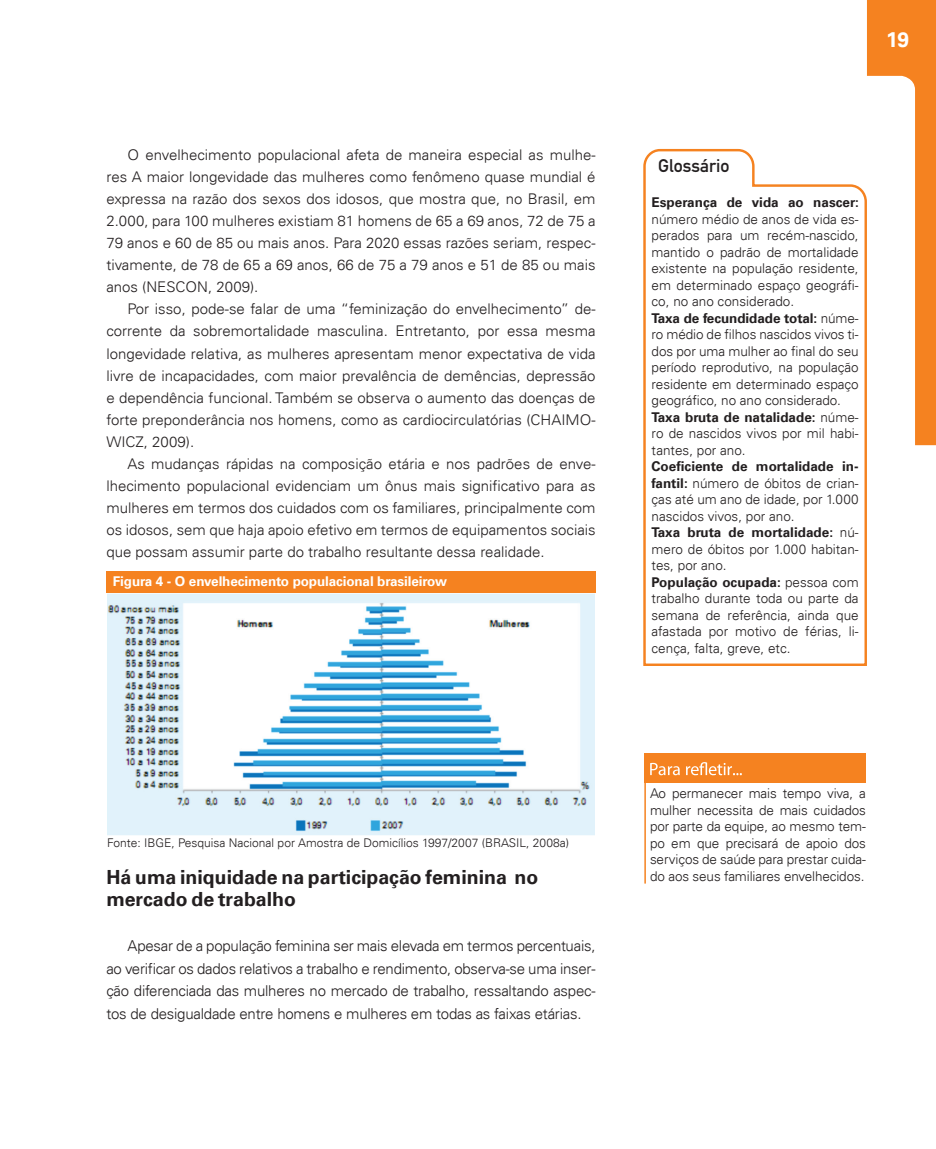
<style>
.page{position:relative;width:936px;height:1149px;background:#fff}
.page>*{position:absolute;margin:0;border:0;box-sizing:border-box;transform-origin:0 0}
.t1{font:700 21px "Univers LT";color:#fff}
.t2{font:700 19.5px/22.5px "Univers";color:#231f20}
.t3{font:18px "DIN Mittelschrift Std";color:#231f20}
.t4{font:300 15px/22.5px "Univers LT";letter-spacing:-.015em;color:#231f20;text-align:justify}
.t5{font:300 14.7px/22px "Univers LT";color:#231f20;text-align:justify}
.t6{font:300 13.5px/16.5px "Univers LT";color:#231f20}
.t7{font:700 13.5px "Univers LT";letter-spacing:-.01em;color:#fff}
.t8{font:700 13.5px "Univers LT";color:#231f20}
.t9{font:300 12px "Univers LT";color:#231f20}
.s1{font-weight:700}
</style>
<div class="page">
<svg style="left:867px;top:0;width:68px;height:445px"></svg>
<div style="left:106px;top:571px;width:489px;height:22px;background:#f58220"></div>
<img style="left:107px;top:594px;width:487px;height:241px">
<div style="left:644px;top:753px;width:221px;height:29px;background:#f58220"></div>
<svg style="left:650px;top:762px;width:29px;height:13px"></svg>
<svg style="left:686px;top:762px;width:55px;height:13px"></svg>
<hr style="left:644px;top:758px;width:1px;height:125px;background:#f58220">
<svg style="left:643px;top:148px;width:225px;height:518px"></svg>
<p class="t5" style="left:106px;top:143px;width:490px;text-indent:21px">O envelhecimento populacional afeta de maneira especial as mulhe&shy;res A maior longevidade das mulheres como fenômeno quase mundial é expressa na razão dos sexos dos idosos, que mostra que, no Brasil, em 2.000, para 100 mulheres existiam 81 homens de 65 a 69 anos, 72 de 75 a 79 anos e 60 de 85 ou mais anos. Para 2020 essas razões seriam, respec&shy;tivamente, de 78 de 65 a 69 anos, 66 de 75 a 79 anos e 51 de 85 ou mais anos (NESCON, 2009).</p>
<p class="t5" style="left:106px;top:298px;width:491px;text-indent:21px">Por isso, pode-se falar de uma “feminização do envelhecimento” de&shy;corrente da sobremortalidade masculina. Entretanto, por essa mesma longevidade relativa, as mulheres apresentam menor expectativa de vida livre de incapacidades, com maior prevalência de demências, depressão e dependência funcional. Também se observa o aumento das doenças de forte preponderância nos homens, como as cardiocirculatórias (CHAIMO-WICZ, 2009).</p>
<p class="t5" style="left:106px;top:452px;width:491px;text-indent:21px">As mudanças rápidas na composição etária e nos padrões de enve&shy;lhecimento populacional evidenciam um ônus mais significativo para as mulheres em termos dos cuidados com os familiares, principalmente com os idosos, sem que haja apoio efetivo em termos de equipamentos sociais que possam assumir parte do trabalho resultante dessa realidade.</p>
<p class="t7" style="left:113px;top:572px;width:336px">Figura 4 - O envelhecimento populacional brasileirow</p>
<p class="t9" style="left:107px;top:835px;width:463px">Fonte: IBGE, Pesquisa Nacional por Amostra de Domicílios 1997/2007 (BRASIL, 2008a)</p>
<h2 class="t2" style="left:106px;top:866px;width:433px">Há uma iniquidade na participação feminina no mercado de trabalho</h2>
<p class="t4" style="left:106px;top:934px;width:490px;text-indent:21px">Apesar de a população feminina ser mais elevada em termos percentuais, ao verificar os dados relativos a trabalho e rendimento, observa-se uma inser&shy;ção diferenciada das mulheres no mercado de trabalho, ressaltando aspec&shy;tos de desigualdade entre homens e mulheres em todas as faixas etárias.</p>
<h1 class="t1" style="left:886px;top:28px;width:24px">19</h1>
<p class="t3" style="left:658px;top:155px;width:73px">Glossário</p>
<p class="t8" style="left:651px;top:194px;width:209px">Esperança de vida ao nascer:</p>
<p class="t6" style="left:651px;top:210px;width:209px">número médio de anos de vida es&shy;perados para um recém-nascido, mantido o padrão de mortalidade existente na população residente, em determinado espaço geográfi&shy;co, no ano considerado.<br><span class="s1">Taxa de fecundidade total:</span> núme&shy;ro médio de filhos nascidos vivos ti&shy;dos por uma mulher ao final do seu período reprodutivo, na população residente em determinado espaço geográfico, no ano considerado.<br><span class="s1">Taxa bruta de natalidade:</span> núme&shy;ro de nascidos vivos por mil habi&shy;tantes, por ano.</p>
<p class="t6" style="left:651px;top:458px;width:209px"><span class="s1">Coeficiente de mortalidade in&shy;fantil:</span> número de óbitos de crian&shy;ças até um ano de idade, por 1.000 nascidos vivos, por ano.<br><span class="s1">Taxa bruta de mortalidade:</span> nú&shy;mero de óbitos por 1.000 habitan&shy;tes, por ano.<br><span class="s1">População ocupada:</span> pessoa com trabalho durante toda ou parte da semana de referência, ainda que afastada por motivo de férias, li&shy;cença, falta, greve, etc.</p>
<p class="t6" style="left:650px;top:785px;width:217px;text-align:justify">Ao permanecer mais tempo viva, a mulher necessita de mais cuidados por parte da equipe, ao mesmo tem&shy;po em que precisará de apoio dos serviços de saúde para prestar cuida&shy;do aos seus familiares envelhecidos.</p>
</div>
